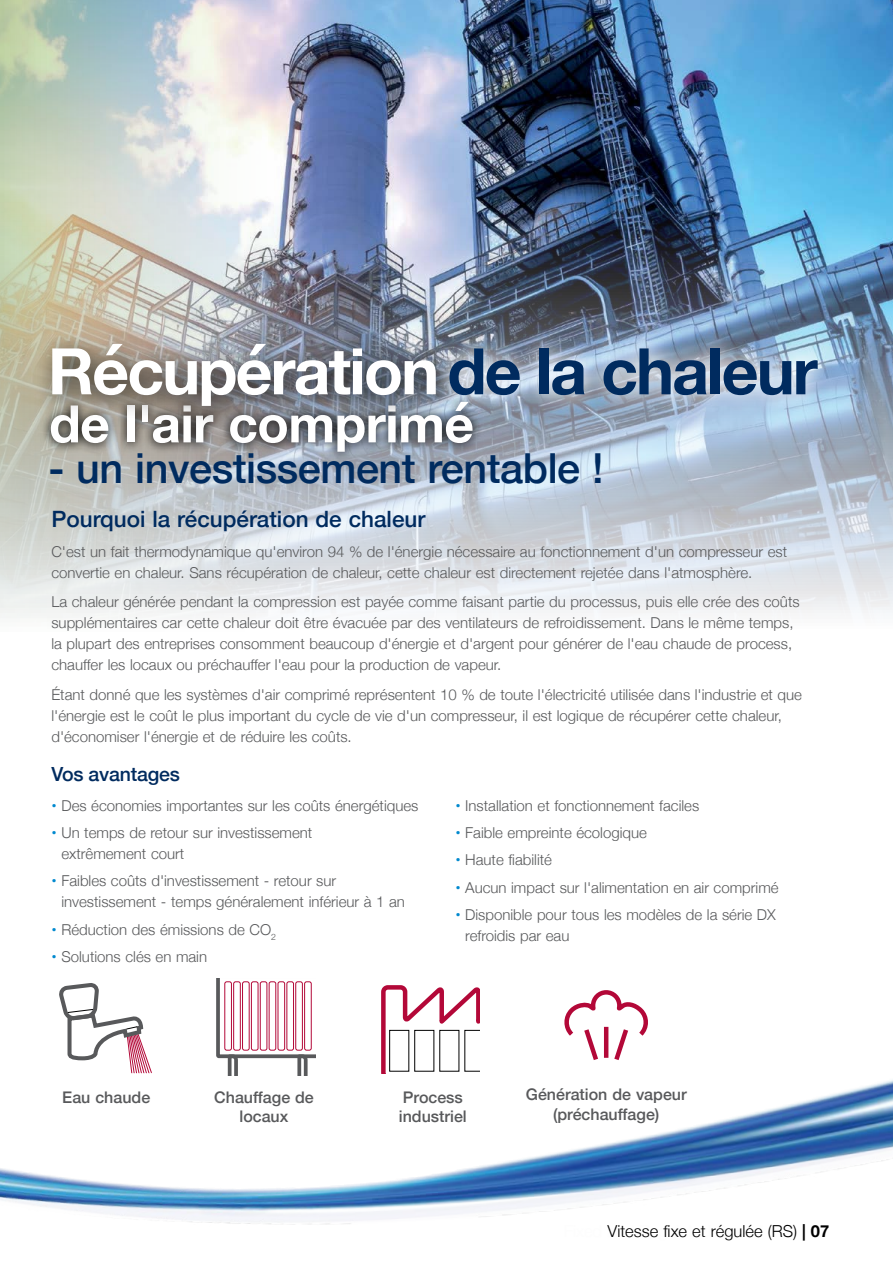
<style>
.page{position:relative;width:893px;height:1263px;background:#fff}
.page>*{position:absolute;margin:0;border:0;box-sizing:border-box;transform-origin:0 0}
.t1{font:700 64.2px "Helvetica Neue";letter-spacing:-.03em;color:#fff}
.t2{font:700 51.6px "Helvetica Neue";letter-spacing:-.01em;color:#fff}
.t3{font:500 41.4px "Helvetica Neue";letter-spacing:-.01em;color:#002b5f}
.t4{font:500 22.5px "Helvetica Neue";color:#002b5f}
.t5{font:500 19.5px "Helvetica Neue";letter-spacing:-.01em;color:#002b5f}
.t6{font:300 16.5px "Helvetica Neue";color:#000}
.t7{font:500 16.05px/19.2px "Helvetica Neue";color:#58595b;text-align:center}
.t8{font:300 15px/21px "Helvetica Neue";color:#58595b}
.s1{color:#002b5f}
.s2{font-weight:700;color:#0089cf}
.s3{font-weight:700}
</style>
<div class="page">
<img style="left:0;top:0;width:893px;height:618px">
<svg style="left:0;top:1073px;width:893px;height:152px"></svg>
<svg style="left:40px;top:414px;width:443px;height:48px;background:#8b8e91"></svg>
<div style="left:36px;top:327px;width:426px;height:105px;background:#000;opacity:.75"></div>
<svg style="left:430px;top:329px;width:407px;height:85px;background:#a3b3c6"></svg>
<svg style="left:59px;top:983px;width:93px;height:90px"></svg>
<svg style="left:381px;top:985px;width:99px;height:88px"></svg>
<svg style="left:210px;top:978px;width:105px;height:98px"></svg>
<svg style="left:565px;top:990px;width:83px;height:70px"></svg>
<h1 class="t1" style="left:48px;top:321px;width:771px">Récupération <span class="s1">de la chaleur</span></h1>
<h2 class="t2" style="left:49px;top:383px;width:426px">de l'air comprimé</h2>
<h3 class="t3" style="left:48px;top:434px;width:557px">- un investissement rentable !</h3>
<h3 class="t4" style="left:51px;top:501px;width:375px">Pourquoi la récupération de chaleur</h3>
<p class="t8" style="left:51px;top:540px;width:737px">C'est un fait thermodynamique qu'environ 94 % de l'énergie nécessaire au fonctionnement d'un compresseur est convertie en chaleur. Sans récupération de chaleur, cette chaleur est directement rejetée dans l'atmosphère.</p>
<p class="t8" style="left:51px;top:590px;width:750px">La chaleur générée pendant la compression est payée comme faisant partie du processus, puis elle crée des coûts supplémentaires car cette chaleur doit être évacuée par des ventilateurs de refroidissement. Dans le même temps, la plupart des entreprises consomment beaucoup d'énergie et d'argent pour générer de l'eau chaude de process, chauffer les locaux ou préchauffer l'eau pour la production de vapeur.</p>
<p class="t8" style="left:51px;top:683px;width:752px">Étant donné que les systèmes d'air comprimé représentent 10 % de toute l'électricité utilisée dans l'industrie et que l'énergie est le coût le plus important du cycle de vie d'un compresseur, il est logique de récupérer cette chaleur, d'économiser l'énergie et de réduire les coûts.</p>
<h3 class="t5" style="left:51px;top:758px;width:130px">Vos avantages</h3>
<p class="t8" style="left:52px;top:794px;width:368px"><span class="s2">•</span> Des économies importantes sur les coûts énergétiques</p>
<p class="t8" style="left:61px;top:821px;width:252px;text-indent:-10px"><span class="s2">•</span> Un temps de retour sur investissement extrêmement court</p>
<p class="t8" style="left:61px;top:869px;width:345px;text-indent:-10px"><span class="s2">•</span> Faibles coûts d'investissement - retour sur investissement - temps généralement inférieur à 1 an</p>
<p class="t8" style="left:52px;top:918px;width:226px"><span class="s2">•</span> Réduction des émissions de CO<sub>2</sub></p>
<p class="t8" style="left:52px;top:945px;width:157px"><span class="s2">•</span> Solutions clés en main</p>
<p class="t8" style="left:455px;top:794px;width:245px"><span class="s2">•</span> Installation et fonctionnement faciles</p>
<p class="t8" style="left:455px;top:821px;width:193px"><span class="s2">•</span> Faible empreinte écologique</p>
<p class="t8" style="left:455px;top:848px;width:98px"><span class="s2">•</span> Haute fiabilité</p>
<p class="t8" style="left:455px;top:876px;width:325px"><span class="s2">•</span> Aucun impact sur l'alimentation en air comprimé</p>
<p class="t8" style="left:465px;top:903px;width:312px;text-indent:-10px"><span class="s2">•</span> Disponible pour tous les modèles de la série DX refroidis par eau</p>
<p class="t7" style="left:214px;top:1086px;width:101px">Chauffage de locaux</p>
<p class="t7" style="left:526px;top:1084px;width:162px">Génération de vapeur (préchauffage)</p>
<p class="t7" style="left:62px;top:1086px;width:90px">Eau chaude</p>
<p class="t7" style="left:399px;top:1086px;width:69px;text-align:left">Process industriel</p>
<p class="t6" style="left:607px;top:1217px;width:223px">Vitesse fixe et régulée (RS) <span class="s3">| 07</span></p>
<p class="t6" style="left:564px;top:1217px;width:200px">Fixed and R gulat d Speed</p>
</div>
